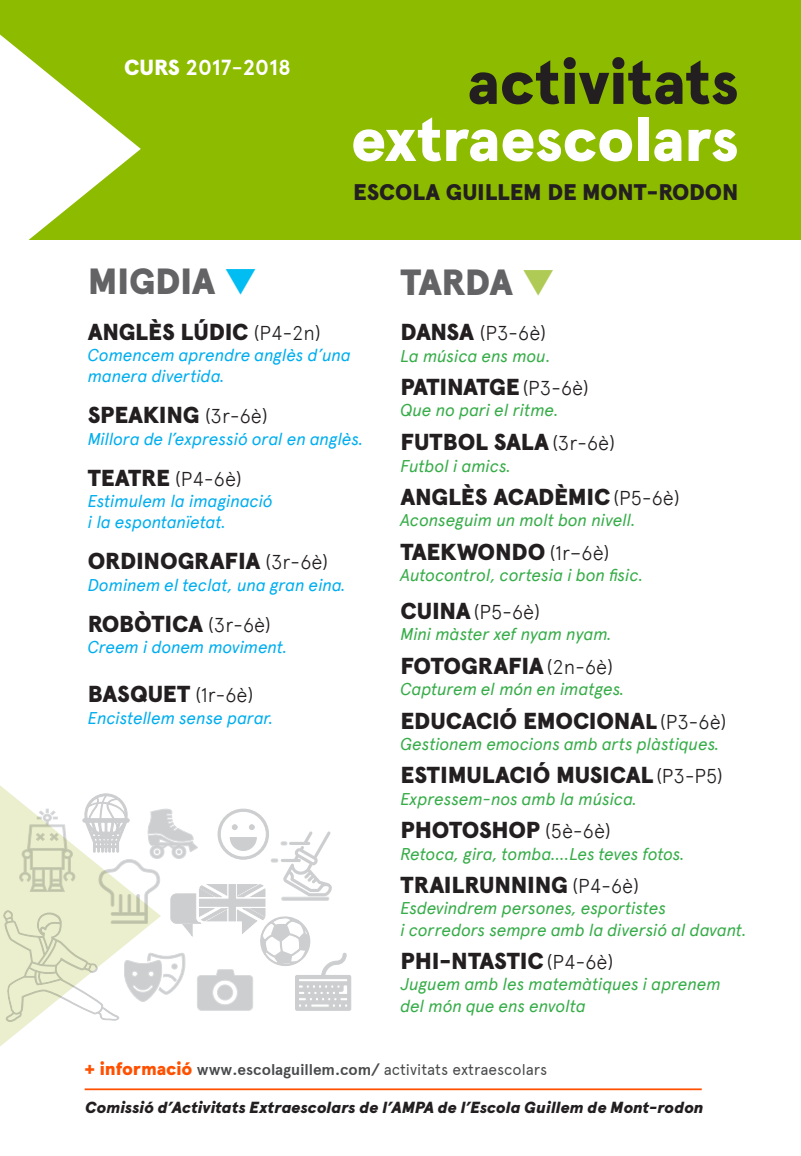
<style>
.page{position:relative;width:801px;height:1156px;background:#fff}
.page>*{position:absolute;margin:0;border:0;box-sizing:border-box;transform-origin:0 0}
.t1{font:900 61.6px "Apercu";letter-spacing:-.01em;color:#fff}
.t2{font:900 61.6px "Apercu";color:#231f20}
.t3{font:900 36.25px "Apercu";letter-spacing:-.02em;color:#636366}
.t4{font:900 23px "Apercu";letter-spacing:-.01em;color:#231f20}
.t5{font:900 22.5px "Apercu";letter-spacing:-.01em;color:#231f20}
.t6{font:700 21.75px "Apercu";color:#fff}
.t7{font:300 20px "Apercu";color:#231f20}
.t8{font:italic 17px/21.2px "Apercu";letter-spacing:-.015em;color:#37ad49}
.t9{font:italic 17px/21.2px "Apercu";letter-spacing:-.015em;color:#00aeef}
.t10{font:italic 900 16px "Apercu";letter-spacing:-.005em;color:#231f20}
.t11{font:15.5px "Apercu";color:#494a4b}
.s1{font-weight:900}
.s2{color:#01bdf2}
.s3{font-weight:300;font-size:20px}
.s4{font-weight:900;font-size:23px}
.s5{color:#afcb55}
.s6{font-size:21.25px}
.s7{font-weight:900;font-size:18px;color:#ff5000}
.s8{font-weight:700}
</style>
<div class="page">
<svg style="left:0;top:785px;width:31px;height:261px;fill:#ebefcd"></svg>
<div style="left:0;top:0;width:800px;height:239px;background:#8dbb00"></div>
<hr style="left:85px;top:1088px;width:617px;height:1px;background:#ff5000">
<svg style="left:3px;top:793px;width:348px;height:228px"></svg>
<svg style="left:0;top:34px;width:141px;height:206px"></svg>
<p class="t6" style="left:124px;top:54px;width:168px"><span class="s1">CURS</span> 2017-2018</p>
<p class="t2" style="left:467px;top:45px;width:272px">activitats</p>
<p class="t1" style="left:351px;top:102px;width:389px">extraescolars</p>
<p class="t5" style="left:353px;top:178px;width:387px">ESCOLA GUILLEM DE MONT-RODON</p>
<p class="t3" style="left:88px;top:259px;width:171px">MIGDIA <span class="s2">▼</span></p>
<p class="t4" style="left:88px;top:317px;width:234px">ANGLÈS LÚDIC <span class="s3">(P4-2n)</span></p>
<p class="t9" style="left:88px;top:343px;width:265px">Comencem aprendre anglès d’una manera divertida.</p>
<p class="t4" style="left:88px;top:401px;width:181px">SPEAKING <span class="s3">(3r-6è)</span></p>
<p class="t9" style="left:88px;top:426px;width:277px">Millora de l’expressió oral en anglès.</p>
<p class="t7" style="left:88px;top:466px;width:155px"><span class="s4">TEATRE</span> (P4-6è)</p>
<p class="t9" style="left:88px;top:489px;width:187px">Estimulem la imaginació</p>
<p class="t9" style="left:88px;top:510px;width:140px">i la espontanïetat.</p>
<p class="t4" style="left:88px;top:547px;width:242px">ORDINOGRAFIA <span class="s3">(3r-6è)</span></p>
<p class="t9" style="left:88px;top:572px;width:260px">Dominem el teclat, una gran eina.</p>
<p class="t4" style="left:88px;top:609px;width:185px">ROBÒTICA <span class="s3">(3r-6è)</span></p>
<p class="t9" style="left:88px;top:635px;width:201px">Creem i donem moviment.</p>
<p class="t4" style="left:88px;top:680px;width:167px">BASQUET <span class="s3">(1r-6è)</span></p>
<p class="t9" style="left:88px;top:705px;width:187px">Encistellem sense parar.</p>
<p class="t3" style="left:400px;top:260px;width:155px">TARDA <span class="s5">▼</span></p>
<p class="t7" style="left:400px;top:321px;width:147px"><span class="s4">DANSA</span> (P3-6è)</p>
<p class="t8" style="left:400px;top:343px;width:152px">La música ens mou.</p>
<p class="t4" style="left:400px;top:373px;width:190px">PATINATGE<span class="s3">(P3-6è)</span></p>
<p class="t8" style="left:400px;top:398px;width:160px">Que no pari el ritme.</p>
<p class="t4" style="left:400px;top:428px;width:216px">FUTBOL SALA<span class="s3">(3r-6è)</span></p>
<p class="t8" style="left:400px;top:453px;width:112px">Futbol i amics.</p>
<p class="t4" style="left:400px;top:483px;width:281px">ANGLÈS ACADÈMIC <span class="s3">(P5-6è)</span></p>
<p class="t8" style="left:400px;top:508px;width:237px">Aconseguim un molt bon nivell.</p>
<p class="t4" style="left:400px;top:537px;width:210px">TAEKWONDO <span class="s3">(1r–6è)</span></p>
<p class="t8" style="left:400px;top:563px;width:244px">Autocontrol, cortesia i bon fisic.</p>
<p class="t7" style="left:400px;top:599px;width:141px"><span class="s4">CUINA</span>(P5-6è)</p>
<p class="t8" style="left:400px;top:621px;width:213px">Mini màster xef nyam nyam.</p>
<p class="t4" style="left:400px;top:651px;width:214px">FOTOGRAFIA<span class="s3">(2n-6è)</span></p>
<p class="t8" style="left:400px;top:677px;width:225px">Capturem el món en imatges.</p>
<p class="t4" style="left:400px;top:706px;width:327px">EDUCACIÓ EMOCIONA<span class="s6">L</span> <span class="s3">(P3-6è)</span></p>
<p class="t8" style="left:400px;top:731px;width:320px">Gestionem emocions amb arts plàstiques.</p>
<p class="t4" style="left:400px;top:761px;width:324px">ESTIMULACIÓ MUSICAL <span class="s3">(P3-P5)</span></p>
<p class="t8" style="left:400px;top:786px;width:238px">Expressem-nos amb la música.</p>
<p class="t4" style="left:400px;top:816px;width:212px">PHOTOSHOP <span class="s3">(5è-6è)</span></p>
<p class="t8" style="left:400px;top:841px;width:286px">Retoca, gira, tomba….Les teves fotos.</p>
<p class="t4" style="left:400px;top:870px;width:240px">TRAILRUNNING <span class="s3">(P4-6è)</span></p>
<p class="t8" style="left:400px;top:896px;width:348px">Esdevindrem persones, esportistes<br>i corredors sempre amb la diversió al davant.</p>
<p class="t4" style="left:400px;top:946px;width:214px">PHI-NTASTIC<span class="s3">(P4-6è)</span></p>
<p class="t8" style="left:400px;top:972px;width:322px">Juguem amb les matemàtiques i aprenem del món que ens envolta</p>
<p class="t11" style="left:85px;top:1060px;width:464px"><span class="s7">+ informació</span> <span class="s8">www.escolaguillem.com/</span> activitats extraescolars</p>
<p class="t10" style="left:86px;top:1097px;width:619px">Comissió d’Activitats Extraescolars de l’AMPA de l’Escola Guillem de Mont-rodon</p>
</div>
